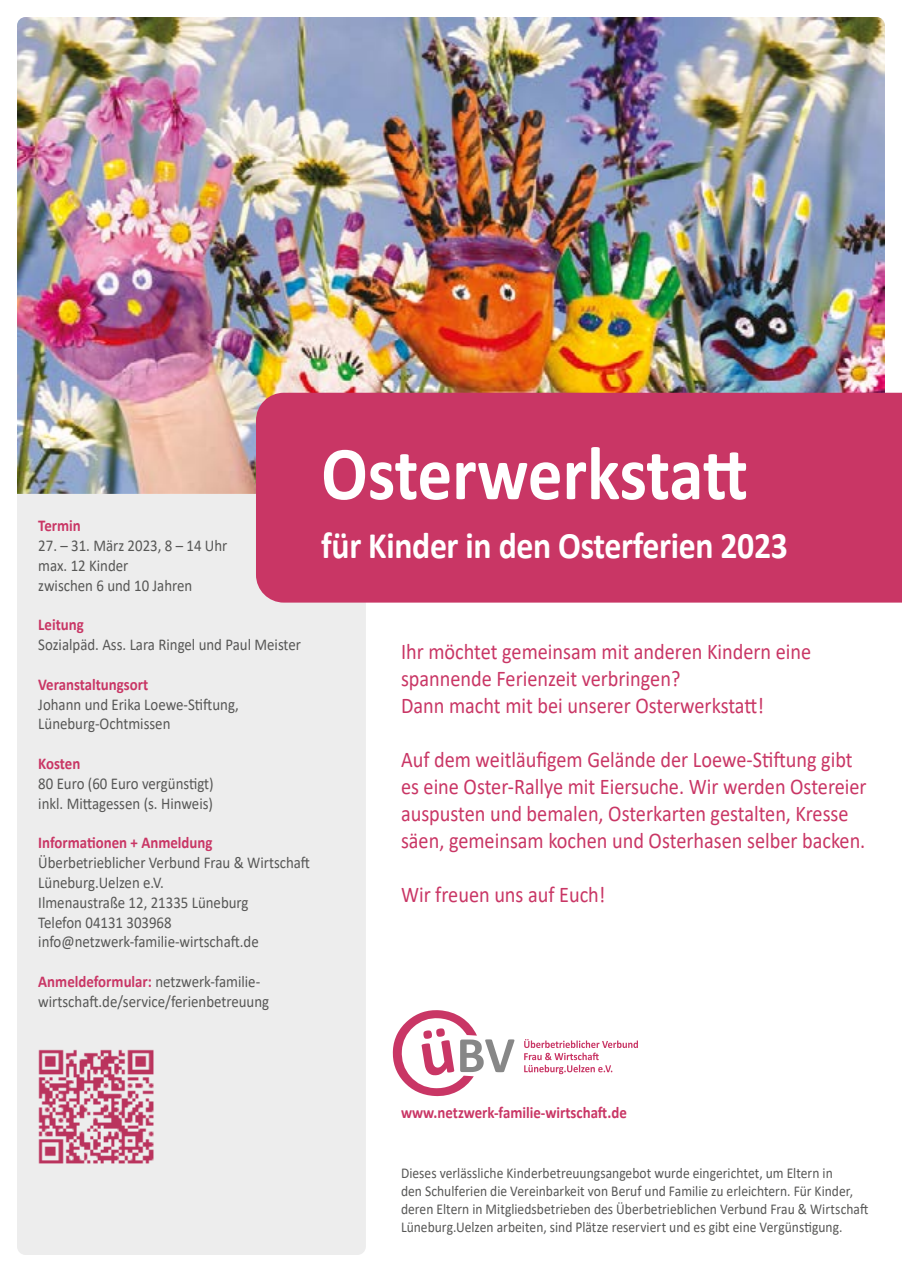
<style>
.page{position:relative;width:902px;height:1272px;background:#fff}
.page>*{position:absolute;margin:0;border:0;box-sizing:border-box;transform-origin:0 0}
.t1{font:700 76.5px "Calibri";letter-spacing:-.01em;color:#fff;scale:.9 1}
.t2{font:700 37.5px "Calibri";letter-spacing:-.01em;color:#fff;scale:.9 1}
.t3{font:22.5px/27px "Calibri";color:#c93665;scale:.9 1}
.t4{font:16.5px/19.8px "Calibri";color:#575756;scale:.9 1}
.t5{font:700 16.5px "Calibri";color:#c93665;scale:.9 1}
.t6{font:15px/18px "Calibri";color:#575756;scale:.9 1}
.s1{font-weight:700;color:#c93665}
</style>
<div class="page">
<div style="left:17px;top:494px;width:349px;height:760px;background:#ededed"></div>
<img style="left:17px;top:17px;width:867px;height:477px">
<div style="left:256px;top:393px;width:645px;height:209px;background:#c93665"></div>
<svg style="left:524px;top:1039px;width:114px;height:35px"></svg>
<svg style="left:393px;top:1010px;width:121px;height:86px"></svg>
<img style="left:38px;top:1032px;width:131px;height:147px">
<p class="t5" style="left:38px;top:514px;width:49px">Termin</p>
<p class="t4" style="left:38px;top:535px;width:212px">27. – 31. März 2023, 8 – 14 Uhr max. 12 Kinder<br>zwischen 6 und 10 Jahren</p>
<p class="t5" style="left:38px;top:613px;width:52px">Leitung</p>
<p class="t4" style="left:38px;top:634px;width:293px">Sozialpäd. Ass. Lara Ringel und Paul Meister</p>
<p class="t5" style="left:38px;top:672px;width:124px">Veranstaltungsort</p>
<p class="t4" style="left:38px;top:693px;width:224px">Johann und Erika Loewe-Stiftung,<br>Lüneburg-Ochtmissen</p>
<p class="t5" style="left:38px;top:752px;width:48px">Kosten</p>
<p class="t4" style="left:38px;top:773px;width:196px">80 Euro (60 Euro vergünstigt) inkl. Mittagessen (s. Hinweis)</p>
<p class="t5" style="left:38px;top:831px;width:195px">Informationen + Anmeldung</p>
<p class="t4" style="left:38px;top:852px;width:303px">Überbetrieblicher Verbund Frau &amp; Wirtschaft Lüneburg.Uelzen e.V.<br>Ilmenaustraße 12, 21335 Lüneburg<br>Telefon 04131 303968 info@netzwerk-familie-wirtschaft.de</p>
<p class="t4" style="left:38px;top:971px;width:258px"><span class="s1">Anmeldeformular:</span> netzwerk-familie&shy;wirtschaft.de/service/ferienbetreuung</p>
<h1 class="t1" style="left:321px;top:419px;width:475px">Osterwerkstatt</h1>
<h2 class="t2" style="left:321px;top:518px;width:520px">für Kinder in den Osterferien 2023</h2>
<h3 class="t3" style="left:401px;top:637px;width:457px">Ihr möchtet gemeinsam mit anderen Kindern eine spannende Ferienzeit verbringen?<br>Dann macht mit bei unserer Osterwerkstatt!</h3>
<h3 class="t3" style="left:401px;top:745px;width:519px">Auf dem weitläufigem Gelände der Loewe-Stiftung gibt es eine Oster-Rallye mit Eiersuche. Wir werden Ostereier auspusten und bemalen, Osterkarten gestalten, Kresse säen, gemeinsam kochen und Osterhasen selber backen.</h3>
<h3 class="t3" style="left:401px;top:880px;width:229px">Wir freuen uns auf Euch!</h3>
<p class="t5" style="left:401px;top:1101px;width:252px">www.netzwerk-familie-wirtschaft.de</p>
<p class="t6" style="left:401px;top:1163px;width:520px">Dieses verlässliche Kinderbetreuungsangebot wurde eingerichtet, um Eltern in<br>den Schulferien die Vereinbarkeit von Beruf und Familie zu erleichtern. Für Kinder, deren Eltern in Mitgliedsbetrieben des Überbetrieblichen Verbund Frau &amp; Wirtschaft Lüneburg.Uelzen arbeiten, sind Plätze reserviert und es gibt eine Vergünstigung.</p>
</div>
